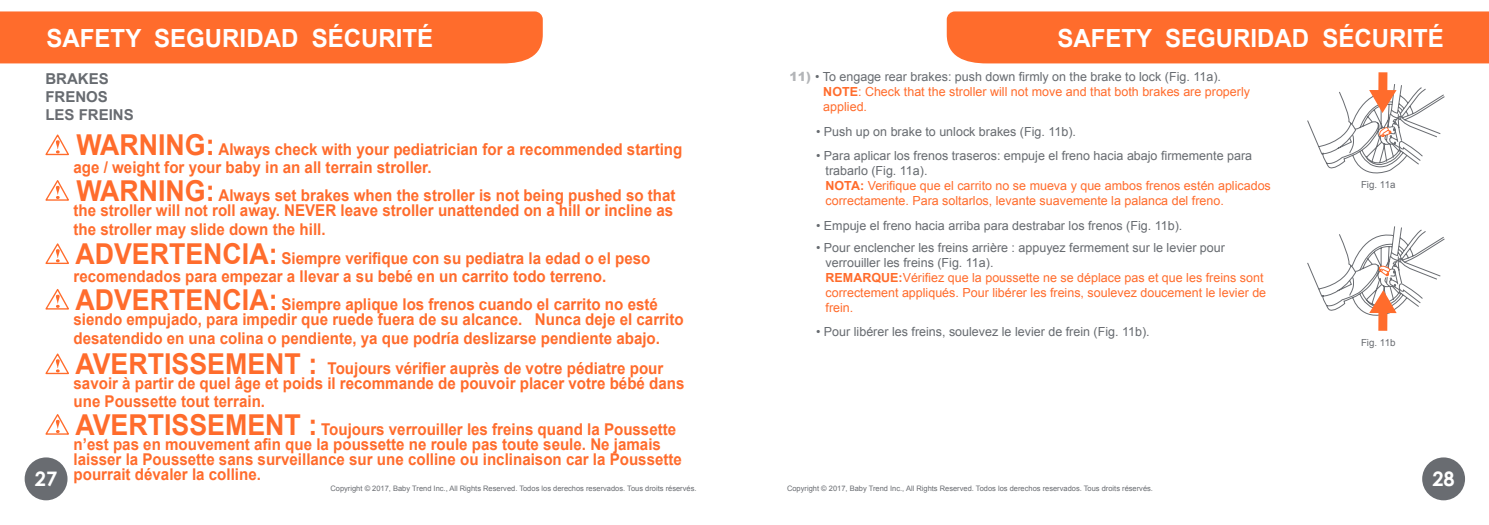
<style>
.page{position:relative;width:1489px;height:525px;background:#fff}
.page>*{position:absolute;margin:0;border:0;box-sizing:border-box;transform-origin:0 0}
.t1{font:700 25px "Arial";color:#fff;scale:.96 1}
.t2{font:700 20px "Century Gothic";color:#fff}
.t3{font:700 16.25px/15px "Arial";color:#ff6c2c;scale:.93 1}
.t4{font:700 15px/18px "Arial";color:#676b70}
.t5{font:700 15px "Arial";color:#696c71}
.t6{font:12.5px/15px "Arial";color:#ff6c2c}
.t7{font:12.5px "Arial";color:#676b70}
.t8{font:9.75px "Arial";color:#696c71}
.t9{font:7.5px "Arial";color:#696c71}
.s1{font-size:28.75px}
.s2{font-weight:900;color:#b3b5b8}
.s3{color:#676b70}
.s4{font-weight:700}
</style>
<div class="page">
<div style="left:1421px;top:457px;width:43px;height:43px;background:#696c71;border-radius:50%"></div>
<div style="left:25px;top:457px;width:42px;height:43px;background:#696c71;border-radius:50%"></div>
<div style="left:0;top:11px;width:542px;height:52px;background:#ff6c2c"></div>
<div style="left:946px;top:11px;width:542px;height:52px;background:#ff6c2c"></div>
<svg style="left:45px;top:134px;width:24px;height:22px"></svg>
<svg style="left:45px;top:180px;width:24px;height:21px"></svg>
<svg style="left:45px;top:243px;width:24px;height:21px"></svg>
<svg style="left:45px;top:289px;width:24px;height:21px"></svg>
<svg style="left:45px;top:353px;width:24px;height:21px"></svg>
<svg style="left:45px;top:414px;width:24px;height:21px"></svg>
<svg style="left:1307px;top:72px;width:138px;height:102px"></svg>
<svg style="left:1307px;top:226px;width:138px;height:104px"></svg>
<h1 class="t1" style="left:47px;top:24px;width:404px">SAFETY SEGURIDAD SÉCURITÉ</h1>
<h1 class="t1" style="left:1057px;top:24px;width:404px">SAFETY SEGURIDAD SÉCURITÉ</h1>
<p class="t4" style="left:45px;top:69px;width:65px">BRAKES<br>FRENOS</p>
<p class="t5" style="left:45px;top:106px;width:90px">LES FREINS</p>
<p class="t3" style="left:74px;top:140px;width:656px;line-height:18px"><span class="s1">WARNING:</span> Always check with your pediatrician for a recommended starting age / weight for your baby in an all terrain stroller.</p>
<p class="t3" style="left:74px;top:187px;width:649px"><span class="s1">WARNING:</span> Always set brakes when the stroller is not being pushed so that the stroller will not roll away. NEVER leave stroller unattended on a hill or incline as</p>
<p class="t3" style="left:74px;top:215px;width:621px;line-height:28.8px">the stroller may slide down the hill.<br><span class="s1">ADVERTENCIA:</span> Siempre verifique con su pediatra la edad o el peso</p>
<p class="t3" style="left:74px;top:262px;width:630px;line-height:27.5px">recomendados para empezar a llevar a su bebé en un carrito todo terreno.<br><span class="s1">ADVERTENCIA:</span> Siempre aplique los frenos cuando el carrito no esté</p>
<p class="t3" style="left:74px;top:309px;width:657px;line-height:19.5px">siendo empujado, para impedir que ruede fuera de su alcance. Nunca deje el carrito desatendido en una colina o pendiente, ya que podría deslizarse pendiente abajo.</p>
<p class="t3" style="left:74px;top:361px;width:658px"><span class="s1">AVERTISSEMENT :</span> Toujours vérifier auprès de votre pédiatre pour savoir à partir de quel âge et poids il recommande de pouvoir placer votre bébé dans</p>
<p class="t3" style="left:74px;top:387px;width:649px;line-height:27.5px">une Poussette tout terrain.<br><span class="s1">AVERTISSEMENT :</span> Toujours verrouiller les freins quand la Poussette</p>
<p class="t3" style="left:74px;top:436px;width:655px">n’est pas en mouvement afin que la poussette ne roule pas toute seule. Ne jamais laisser la Poussette sans surveillance sur une colline ou inclinaison car la Poussette pourrait dévaler la colline.</p>
<p class="t6" style="left:823px;top:70px;width:428px;text-indent:-34px"><span class="s2">11)</span> <span class="s3">• To engage rear brakes: push down firmly on the brake to lock (Fig. 11a).<br></span><span class="s4">NOTE</span>: Check that the stroller will not move and that both brakes are properly applied.</p>
<p class="t7" style="left:816px;top:123px;width:261px">• Push up on brake to unlock brakes (Fig. 11b).</p>
<p class="t6" style="left:825px;top:148px;width:447px;text-indent:-9px"><span class="s3">• Para aplicar los frenos traseros: empuje el freno hacia abajo firmemente para trabarlo (Fig. 11a).<br></span><span class="s4">NOTA:</span> Verifique que el carrito no se mueva y que ambos frenos estén aplicados correctamente. Para soltarlos, levante suavemente la palanca del freno.</p>
<p class="t7" style="left:816px;top:217px;width:368px">• Empuje el freno hacia arriba para destrabar los frenos (Fig. 11b).</p>
<p class="t6" style="left:825px;top:240px;width:442px;text-indent:-9px"><span class="s3">• Pour enclencher les freins arrière : appuyez fermement sur le levier pour verrouiller les freins (Fig. 11a).<br></span><span class="s4">REMARQUE:</span>Vérifiez que la poussette ne se déplace pas et que les freins sont correctement appliqués. Pour libérer les freins, soulevez doucement le levier de frein.</p>
<p class="t7" style="left:816px;top:324px;width:335px">• Pour libérer les freins, soulevez le levier de frein (Fig. 11b).</p>
<p class="t8" style="left:1360px;top:178px;width:36px">Fig. 11a</p>
<p class="t8" style="left:1360px;top:336px;width:36px">Fig. 11b</p>
<p class="t2" style="left:35px;top:466px;width:24px">27</p>
<p class="t2" style="left:1432px;top:466px;width:24px">28</p>
<p class="t9" style="left:330px;top:483px;width:367px">Copyright © 2017, Baby Trend Inc., All Rights Reserved. Todos los derechos reservados. Tous droits réservés.</p>
<p class="t9" style="left:787px;top:483px;width:367px">Copyright © 2017, Baby Trend Inc., All Rights Reserved. Todos los derechos reservados. Tous droits réservés.</p>
</div>
